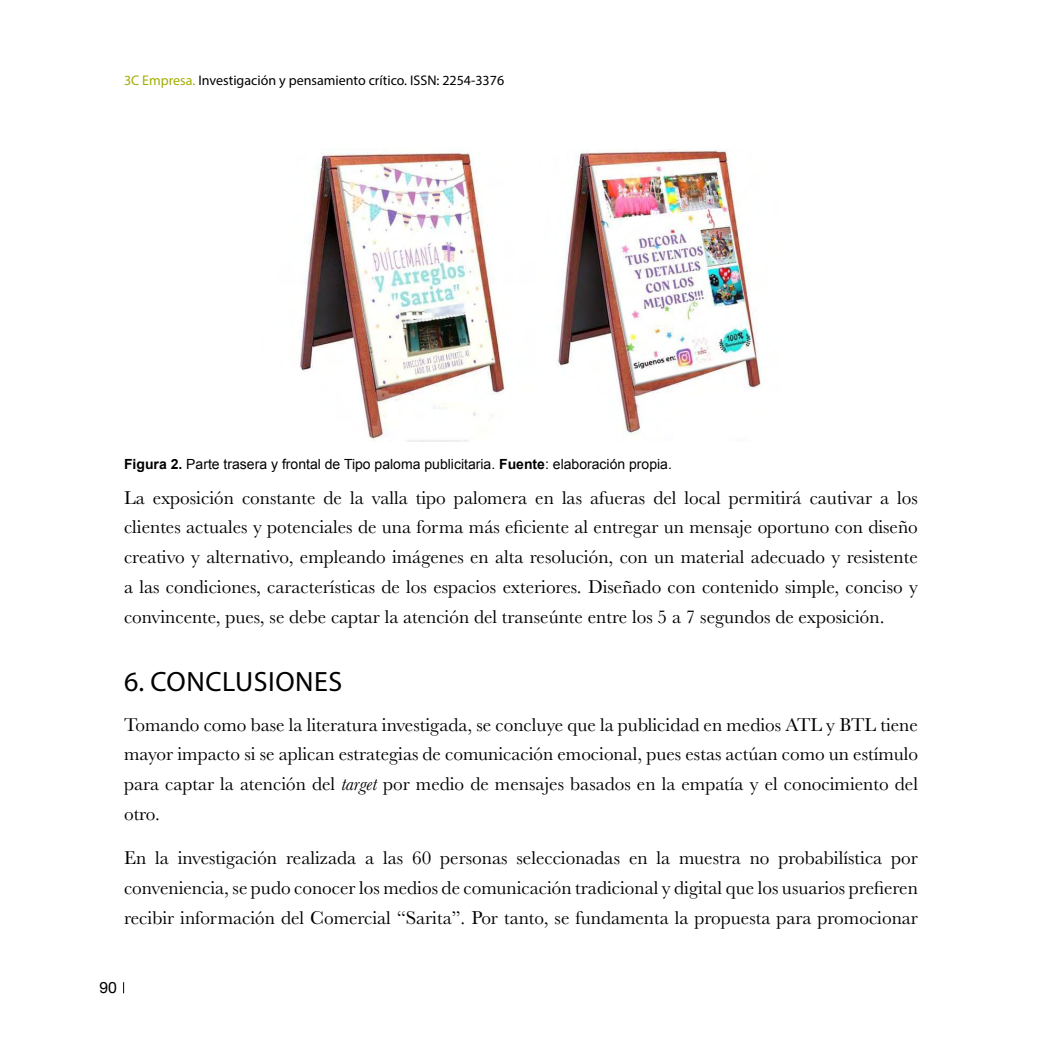
<style>
.page{position:relative;width:1042px;height:1042px;background:#fff}
.page>*{position:absolute;margin:0;border:0;box-sizing:border-box;transform-origin:0 0}
.t1{font:28px "Myriad Pro";letter-spacing:.02em;color:#000}
.t2{font:19.25px/29.8px "Baskerville";color:#000;text-align:justify}
.t3{font:15.75px "Helvetica Neue";color:#000}
.t4{font:14px "Arial";color:#000}
.t5{font:14px "Myriad Pro";color:#000}
.s1{color:#a3ad03}
.s2{font-weight:700}
.s3{font-style:italic}
</style>
<div class="page">
<img style="left:300px;top:149px;width:462px;height:292px">
<p class="t5" style="left:124px;top:72px;width:382px"><span class="s1">3C Empresa.</span> Investigación y pensamiento crítico. ISSN: 2254-3376</p>
<p class="t4" style="left:124px;top:455px;width:549px"><span class="s2">Figura 2.</span> Parte trasera y frontal de Tipo paloma publicitaria. <span class="s2">Fuente</span>: elaboración propia.</p>
<p class="t2" style="left:124px;top:483px;width:795px">La exposición constante de la valla tipo palomera en las afueras del local permitirá cautivar a los clientes actuales y potenciales de una forma más eficiente al entregar un mensaje oportuno con diseño creativo y alternativo, empleando imágenes en alta resolución, con un material adecuado y resistente a las condiciones, características de los espacios exteriores. Diseñado con contenido simple, conciso y convincente, pues, se debe captar la atención del transeúnte entre los 5 a 7 segundos de exposición.</p>
<h1 class="t1" style="left:124px;top:664px;width:220px">6. CONCLUSIONES</h1>
<p class="t2" style="left:124px;top:710px;width:795px">Tomando como base la literatura investigada, se concluye que la publicidad en medios ATL y BTL tiene mayor impacto si se aplican estrategias de comunicación emocional, pues estas actúan como un estímulo para captar la atención del <span class="s3">target</span> por medio de mensajes basados en la empatía y el conocimiento del otro.</p>
<p class="t2" style="left:124px;top:843px;width:795px">En la investigación realizada a las 60 personas seleccionadas en la muestra no probabilística por conveniencia, se pudo conocer los medios de comunicación tradicional y digital que los usuarios prefieren recibir información del Comercial “Sarita”. Por tanto, se fundamenta la propuesta para promocionar</p>
<p class="t3" style="left:99px;top:976px;width:19px">90</p>
</div>
